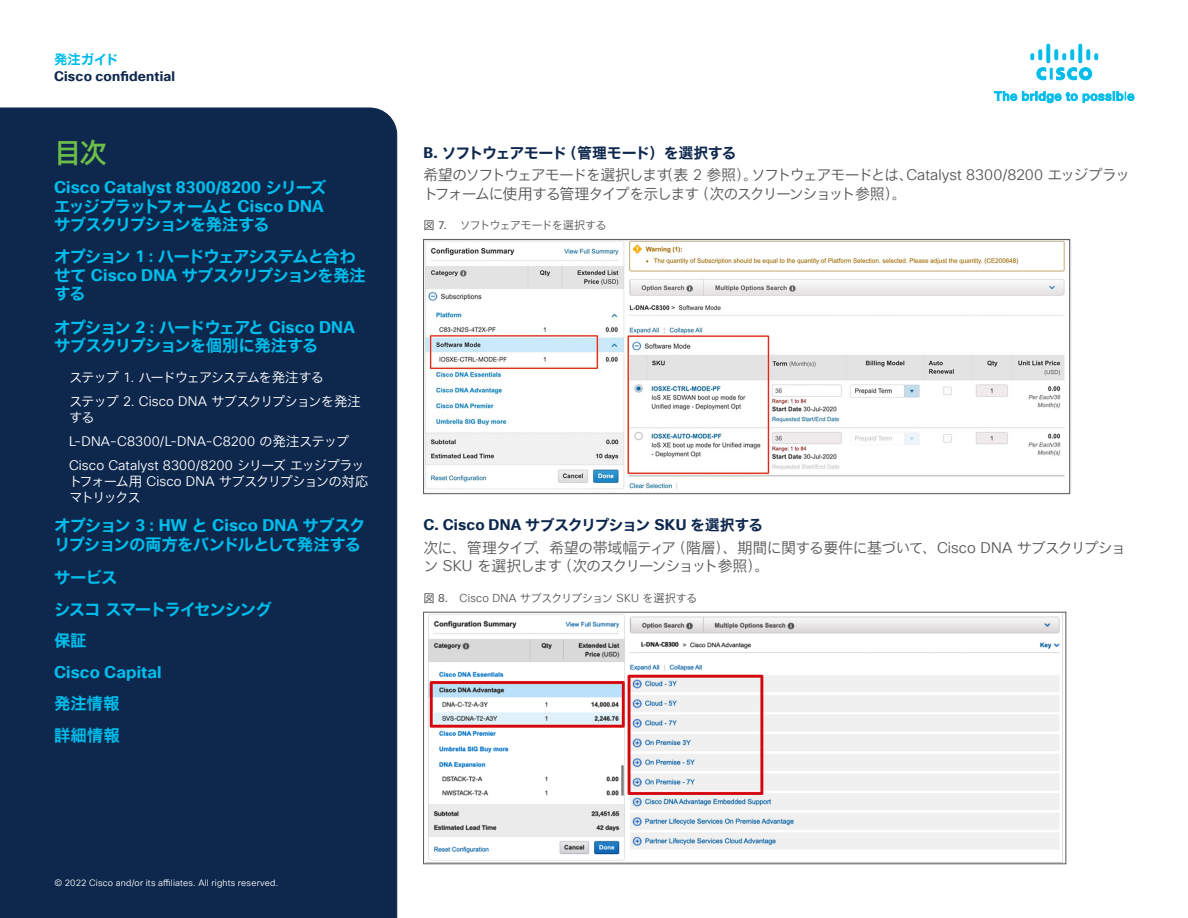
<style>
.page{position:relative;width:1188px;height:918px;background:#fff}
.page>*{position:absolute;margin:0;border:0;box-sizing:border-box;transform-origin:0 0}
.t1{font:27px "Cisco Sans JPN Medium";color:#6dbd49}
.t2{font:16.5px/18.5px "Cisco Sans JPN Bold";letter-spacing:-.08em;color:#00bcea}
.t3{font:700 16.5px "Cisco Sans TT";letter-spacing:.005em;color:#00bcea}
.t4{font:16.5px/31.5px "Cisco Sans JPN Bold";color:#00bcea}
.P_-_Paragraph_Style1{font:15px/18.6px "Cisco Sans JPN Light";letter-spacing:-.085em;color:#57585a}
.P_-_Paragraph_Style1-2{font:15px/18.5px "Cisco Sans JPN Light";letter-spacing:-.06em;color:#57585a}
.P_-_Paragraph_Style1-3{font:15px "Cisco Sans JPN Bold";letter-spacing:-.065em;color:#0d274d}
.t5{font:13.5px/23.7px "Cisco Sans JPN Light";letter-spacing:-.095em;color:#fff}
.t6{font:13.5px/23.7px "Cisco Sans TT Light";letter-spacing:.01em;color:#fff}
.t7{font:700 13.5px "Cisco Sans TT";letter-spacing:.015em;color:#0d274d}
.t8{font:13.5px "Cisco Sans JPN Bold";letter-spacing:-.03em;color:#00bcea}
.P_-_Paragraph_Style1-4{font:11.25px "Cisco Sans JPN Light";letter-spacing:-.07em;color:#57585a}
.t9{font:9px "Cisco Sans TT Light";letter-spacing:.02em;color:#fff}
.s1{font-family:"Cisco Sans JPN Bold";font-weight:400}
.s2{font-family:"Cisco Sans TT";font-weight:700}
.s3{font-family:"Cisco Sans TT Light"}
.s4{font-family:"Cisco Sans JPN Light"}
.s5{font-family:"Cisco Sans JPN"}
.s6{font-family:"Cisco Sans TT"}
</style>
<div class="page">
<img style="left:425px;top:241px;width:646px;height:253px">
<div style="left:423px;top:239px;width:647px;height:255px;border:1px solid #57585a"></div>
<img style="left:428px;top:614px;width:635px;height:248px">
<div style="left:423px;top:612px;width:643px;height:252px;border:1px solid #57585a"></div>
<svg style="left:995px;top:92px;width:82px;height:11px"></svg>
<svg style="left:1083px;top:92px;width:51px;height:11px"></svg>
<svg style="left:1031px;top:44px;width:67px;height:36px"></svg>
<div style="left:0;top:108px;width:397px;height:810px;background:#0d274d"></div>
<p class="t8" style="left:54px;top:51px;width:66px">発注ガイド</p>
<p class="t7" style="left:54px;top:67px;width:123px">Cisco confidential</p>
<h1 class="t1" style="left:54px;top:135px;width:54px">目次</h1>
<p class="t3" style="left:54px;top:176px;width:274px">Cisco Catalyst 8300/8200 <span class="s1">シリーズ</span></p>
<p class="t2" style="left:54px;top:197px;width:271px">エッジプラットフォームと <span class="s2">Cisco DNA</span>サブスクリプションを発注する</p>
<p class="t2" style="left:54px;top:248px;width:314px">オプション <span class="s2">1</span>：ハードウェアシステムと合わせて <span class="s2">Cisco DNA</span> サブスクリプションを発注する</p>
<p class="t2" style="left:54px;top:318px;width:302px">オプション <span class="s2">2</span>：ハードウェアと <span class="s2">Cisco DNA</span>サブスクリプションを個別に発注する</p>
<p class="t5" style="left:69px;top:367px;width:294px">ステップ <span class="s3">1.</span> ハードウェアシステムを発注する<br>ステップ <span class="s3">2. Cisco DNA</span> サブスクリプションを発注</p>
<p class="t5" style="left:69px;top:407px;width:27px">する</p>
<p class="t6" style="left:69px;top:430px;width:297px">L-DNA-C8300/L-DNA-C8200 <span class="s4">の発注ステップ<br></span>Cisco Catalyst 8300/8200 <span class="s4">シリーズエッジプラッ</span></p>
<p class="t5" style="left:69px;top:474px;width:301px;line-height:16.2px">トフォーム用 <span class="s3">Cisco DNA</span> サブスクリプションの対応マトリックス</p>
<p class="t2" style="left:54px;top:517px;width:313px">オプション <span class="s2">3</span>：<span class="s2">HW</span> と <span class="s2">Cisco DNA</span> サブスクリプションの両方をバンドルとして発注する</p>
<p class="t2" style="left:54px;top:562px;width:219px;line-height:31.5px">サービス<br>シスコスマートライセンシング保証</p>
<p class="t3" style="left:54px;top:661px;width:109px">Cisco Capital</p>
<p class="t4" style="left:54px;top:688px;width:67px">発注情報詳細情報</p>
<p class="t9" style="left:54px;top:877px;width:225px">© 2022 Cisco and/or its affiliates. All rights reserved.</p>
<p class="P_-_Paragraph_Style1-3" style="left:423px;top:142px;width:315px"><span class="s2">B.</span> ソフトウェアモード（管理モード）を選択する</p>
<p class="P_-_Paragraph_Style1" style="left:423px;top:167px;width:708px">希望のソフトウェアモードを選択します（表 <span class="s3">2</span> 参照）。ソフトウェアモードとは、<span class="s3">Catalyst 8300/8200</span> エッジプラットフォームに使用する管理タイプを示します（次のスクリーンショット参照）。</p>
<p class="P_-_Paragraph_Style1-4" style="left:423px;top:218px;width:185px"><span class="s5">図</span> <span class="s6">7.</span> ソフトウェアモードを選択する</p>
<p class="P_-_Paragraph_Style1-3" style="left:423px;top:515px;width:341px"><span class="s2">C. Cisco DNA</span> サブスクリプション <span class="s2">SKU</span> を選択する</p>
<p class="P_-_Paragraph_Style1-2" style="left:423px;top:539px;width:704px">次に、管理タイプ、希望の帯域幅ティア（階層）、期間に関する要件に基づいて、<span class="s3">Cisco DNA</span> サブスクリプション <span class="s3">SKU</span> を選択します（次のスクリーンショット参照）。</p>
<p class="P_-_Paragraph_Style1-4" style="left:423px;top:591px;width:275px"><span class="s5">図</span> <span class="s6">8.</span> <span class="s3">Cisco DNA</span> サブスクリプション <span class="s3">SKU</span> を選択する</p>
</div>
